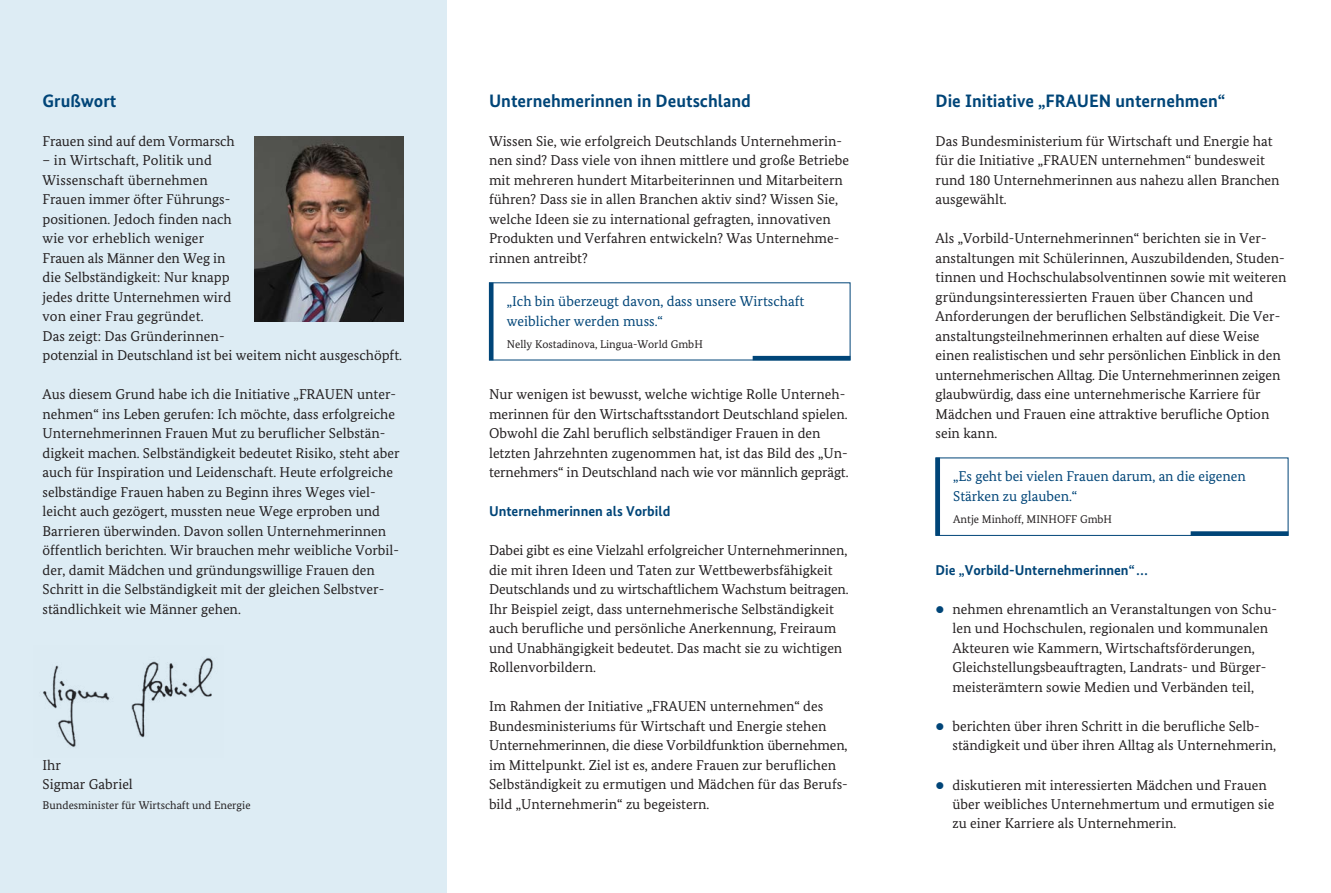
<style>
.page{position:relative;width:1331px;height:893px;background:#fff}
.page>*{position:absolute;margin:0;border:0;box-sizing:border-box;transform-origin:0 0}
.t1{font:700 18px "Bundes Sans";color:#004578}
.t2{font:14.25px/19.5px "Bundes Serif";color:#231f20}
.t3{font:14.25px/19.5px "Bundes Serif";color:#004578}
.t4{font:700 14.25px "Bundes Sans";color:#004578}
.t5{font:11.25px "Bundes Serif";color:#231f20}
</style>
<div class="page">
<div style="left:0;top:0;width:446px;height:893px;background:#ddecf4"></div>
<div style="left:935px;top:458px;width:353px;height:78px;border:1px solid #004578"></div>
<hr style="left:489px;top:283px;width:4px;height:77px;background:#004578">
<div style="left:935px;top:458px;width:5px;height:78px;background:#004578"></div>
<hr style="left:753px;top:356px;width:97px;height:4px;background:#004578">
<div style="left:1191px;top:531px;width:97px;height:5px;background:#004578"></div>
<img style="left:254px;top:136px;width:150px;height:186px">
<img style="left:43px;top:658px;width:170px;height:90px">
<p class="t1" style="left:43px;top:90px;width:75px">Grußwort</p>
<p class="t1" style="left:489px;top:90px;width:263px">Unternehmerinnen in Deutschland</p>
<p class="t1" style="left:935px;top:90px;width:291px">Die Initiative „FRAUEN unternehmen“</p>
<p class="t2" style="left:43px;top:131px;width:194px">Frauen sind auf dem Vormarsch</p>
<p class="t2" style="left:43px;top:151px;width:361px">– in Wirtschaft, Politik und<br>Wissenschaft übernehmen<br>Frauen immer öfter Führungs-<br>positionen. Jedoch finden nach<br>wie vor erheblich weniger<br>Frauen als Männer den Weg in<br>die Selbständigkeit: Nur knapp<br>jedes dritte Unternehmen wird<br>von einer Frau gegründet.<br>Das zeigt: Das Gründerinnen-<br>potenzial in Deutschland ist bei weitem nicht ausgeschöpft.</p>
<p class="t2" style="left:43px;top:384px;width:358px">Aus diesem Grund habe ich die Initiative „FRAUEN unter&shy;nehmen“ ins Leben gerufen: Ich möchte, dass erfolgreiche Unternehmerinnen Frauen Mut zu beruflicher Selbstän&shy;digkeit machen. Selbständigkeit bedeutet Risiko, steht aber auch für Inspiration und Leidenschaft. Heute erfolgreiche selbständige Frauen haben zu Beginn ihres Weges viel&shy;leicht auch gezögert, mussten neue Wege erproben und Barrieren überwinden. Davon sollen Unternehmerinnen öffentlich berichten. Wir brauchen mehr weibliche Vorbil&shy;der, damit Mädchen und gründungswillige Frauen den Schritt in die Selbständigkeit mit der gleichen Selbstver&shy;ständlichkeit wie Männer gehen.</p>
<p class="t2" style="left:43px;top:755px;width:92px">Ihr<br>Sigmar Gabriel</p>
<p class="t5" style="left:43px;top:798px;width:210px">Bundesminister für Wirtschaft und Energie</p>
<p class="t2" style="left:489px;top:131px;width:362px">Wissen Sie, wie erfolgreich Deutschlands Unternehmerin&shy;nen sind? Dass viele von ihnen mittlere und große Betriebe mit mehreren hundert Mitarbeiterinnen und Mitarbeitern führen? Dass sie in allen Branchen aktiv sind? Wissen Sie, welche Ideen sie zu international gefragten, innovativen Produkten und Verfahren entwickeln? Was Unternehme&shy;rinnen antreibt?</p>
<p class="t3" style="left:507px;top:291px;width:299px">„Ich bin überzeugt davon, dass unsere Wirtschaft weiblicher werden muss.“</p>
<p class="t5" style="left:507px;top:337px;width:198px">Nelly Kostadinova, Lingua-World GmbH</p>
<p class="t2" style="left:489px;top:385px;width:361px">Nur wenigen ist bewusst, welche wichtige Rolle Unterneh&shy;merinnen für den Wirtschaftsstandort Deutschland spielen.<br>Obwohl die Zahl beruflich selbständiger Frauen in den letzten Jahrzehnten zugenommen hat, ist das Bild des „Un&shy;ternehmers“ in Deutschland nach wie vor männlich geprägt.</p>
<p class="t4" style="left:489px;top:503px;width:183px">Unternehmerinnen als Vorbild</p>
<p class="t2" style="left:489px;top:541px;width:361px">Dabei gibt es eine Vielzahl erfolgreicher Unternehmerinnen, die mit ihren Ideen und Taten zur Wettbewerbsfähigkeit Deutschlands und zu wirtschaftlichem Wachstum beitragen.<br>Ihr Beispiel zeigt, dass unternehmerische Selbständigkeit auch berufliche und persönliche Anerkennung, Freiraum und Unabhängigkeit bedeutet. Das macht sie zu wichtigen Rollenvorbildern.</p>
<p class="t2" style="left:489px;top:697px;width:360px">Im Rahmen der Initiative „FRAUEN unternehmen“ des Bundesministeriums für Wirtschaft und Energie stehen Unternehmerinnen, die diese Vorbildfunktion übernehmen, im Mittelpunkt. Ziel ist es, andere Frauen zur beruflichen Selbständigkeit zu ermutigen und Mädchen für das Berufs&shy;bild „Unternehmerin“ zu begeistern.</p>
<p class="t2" style="left:935px;top:131px;width:346px">Das Bundesministerium für Wirtschaft und Energie hat für die Initiative „FRAUEN unternehmen“ bundesweit rund 180 Unternehmerinnen aus nahezu allen Branchen ausgewählt.</p>
<p class="t2" style="left:935px;top:229px;width:353px">Als „Vorbild-Unternehmerinnen“ berichten sie in Ver&shy;anstaltungen mit Schülerinnen, Auszubildenden, Studen&shy;tinnen und Hochschulabsolventinnen sowie mit weiteren gründungsinteressierten Frauen über Chancen und Anforderungen der beruflichen Selbständigkeit. Die Ver&shy;anstaltungsteilnehmerinnen erhalten auf diese Weise einen realistischen und sehr persönlichen Einblick in den unternehmerischen Alltag. Die Unternehmerinnen zeigen glaubwürdig, dass eine unternehmerische Karriere für Mädchen und Frauen eine attraktive berufliche Option sein kann.</p>
<p class="t3" style="left:953px;top:467px;width:294px">„Es geht bei vielen Frauen darum, an die eigenen<br>Stärken zu glauben.“</p>
<p class="t5" style="left:953px;top:512px;width:160px">Antje Minhoff, MINHOFF GmbH</p>
<p class="t4" style="left:935px;top:561px;width:214px">Die „Vorbild-Unternehmerinnen“…</p>
<p class="t2" style="left:952px;top:599px;width:326px">nehmen ehrenamtlich an Veranstaltungen von Schu&shy;len und Hochschulen, regionalen und kommunalen Akteuren wie Kammern, Wirtschaftsförderungen, Gleichstellungsbeauftragten, Landrats- und Bürger&shy;meisterämtern sowie Medien und Verbänden teil,</p>
<p class="t2" style="left:952px;top:716px;width:325px">berichten über ihren Schritt in die berufliche Selb&shy;ständigkeit und über ihren Alltag als Unternehmerin,</p>
<p class="t2" style="left:952px;top:775px;width:323px">diskutieren mit interessierten Mädchen und Frauen über weibliches Unternehmertum und ermutigen sie zu einer Karriere als Unternehmerin.</p>
</div>
